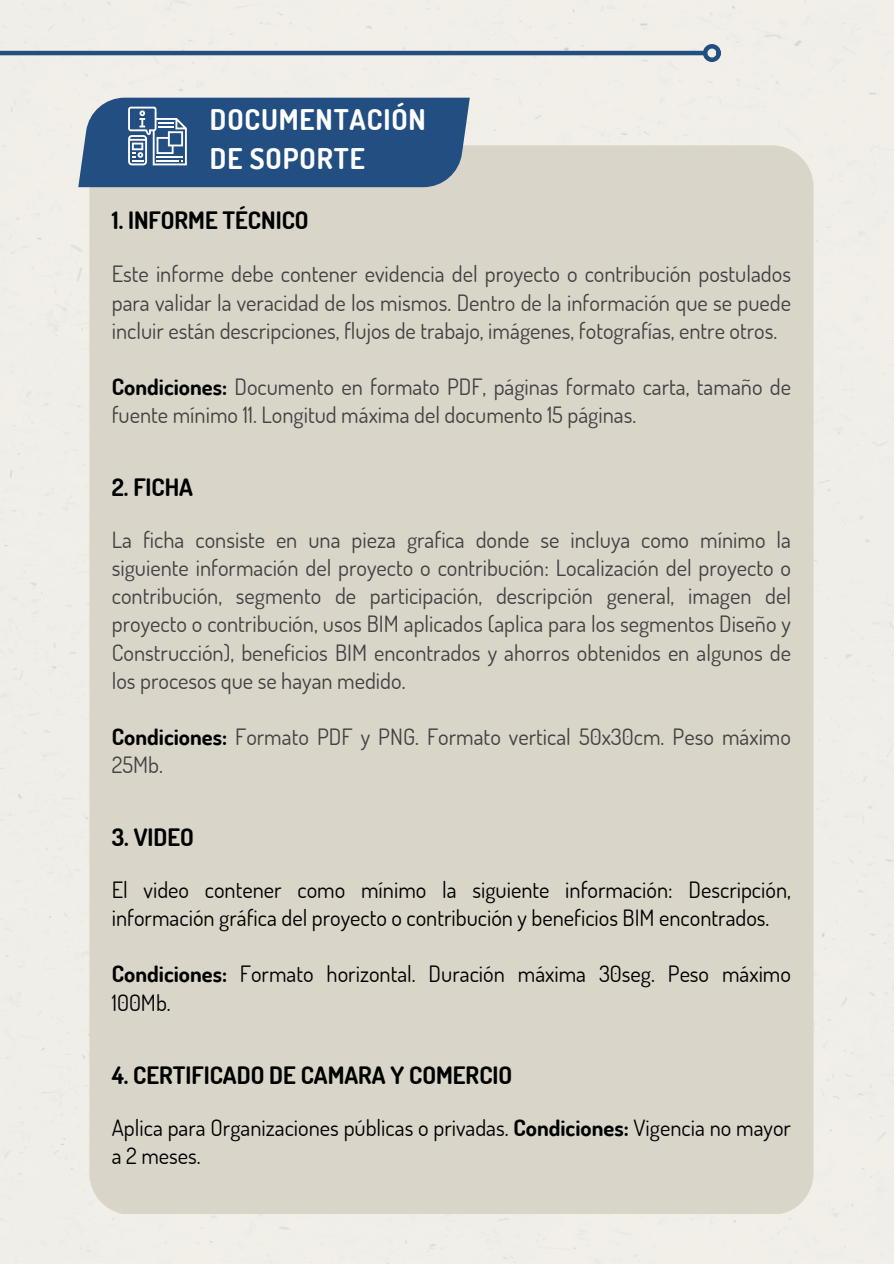
<style>
.page{position:relative;width:894px;height:1264px;background:#fff}
.page>*{position:absolute;margin:0;border:0;box-sizing:border-box;transform-origin:0 0}
.t1{font:700 28.5px/39.3px "Dosis";letter-spacing:.03em;color:#fff}
.t2{font:700 24px "Dosis";color:#000}
.t3{font:22.5px/28.2px "Dosis";color:#424242;text-align:justify}
.t4{font:22.5px/28.2px "Dosis";color:#000}
.s1{font-weight:700;color:#000}
.s2{font-weight:700}
</style>
<div class="page">
<div style="left:0;top:0;width:893px;height:1263px;background:#f0eee8"></div>
<div style="left:89px;top:145px;width:724px;height:1069px;background:#d9d5c9"></div>
<svg style="left:78px;top:98px;width:391px;height:89px;background:#325a89"></svg>
<hr style="left:156px;top:160px;width:23px;height:2px;background:#fff">
<hr style="left:0;top:51px;width:703px;height:4px;background:#234e82">
<div style="left:702px;top:44px;width:18px;height:18px;border:4px solid #234e82;border-radius:50%"></div>
<p class="t1" style="left:210px;top:99px;width:217px">DOCUMENTACIÓN<br>DE SOPORTE</p>
<p class="t2" style="left:112px;top:205px;width:198px">1. INFORME TÉCNICO</p>
<p class="t3" style="left:112px;top:259px;width:680px">Este informe debe contener evidencia del proyecto o contribución postulados para validar la veracidad de los mismos. Dentro de la información que se puede incluir están descripciones, flujos de trabajo, imágenes, fotografías, entre otros.</p>
<h1 class="t3" style="left:112px;top:372px;width:680px"><span class="s1">Condiciones:</span> Documento en formato PDF, páginas formato carta, tamaño de fuente mínimo 11. Longitud máxima del documento 15 páginas.</h1>
<h2 class="t2" style="left:112px;top:471px;width:83px">2. FICHA</h2>
<p class="t3" style="left:112px;top:525px;width:680px">La ficha consiste en una pieza grafica donde se incluya como mínimo la siguiente información del proyecto o contribución: Localización del proyecto o contribución, segmento de participación, descripción general, imagen del proyecto o contribución, usos BIM aplicados (aplica para los segmentos Diseño y Construcción), beneficios BIM encontrados y ahorros obtenidos en algunos de los procesos que se hayan medido.</p>
<p class="t3" style="left:112px;top:722px;width:680px"><span class="s1">Condiciones:</span> Formato PDF y PNG. Formato vertical 50x30cm. Peso máximo<br>25Mb.</p>
<h2 class="t2" style="left:112px;top:821px;width:84px">3. VIDEO</h2>
<p class="t4" style="left:112px;top:875px;width:680px">El video contener como mínimo la siguiente información: Descripción, información gráfica del proyecto o contribución y beneficios BIM encontrados.</p>
<p class="t4" style="left:112px;top:959px;width:680px"><span class="s2">Condiciones:</span> Formato horizontal. Duración máxima 30seg. Peso máximo<br>100Mb.</p>
<h2 class="t2" style="left:112px;top:1059px;width:402px">4. CERTIFICADO DE CAMARA Y COMERCIO</h2>
<p class="t4" style="left:112px;top:1112px;width:680px">Aplica para Organizaciones públicas o privadas. <span class="s2">Condiciones:</span> Vigencia no mayor a 2 meses.</p>
</div>
